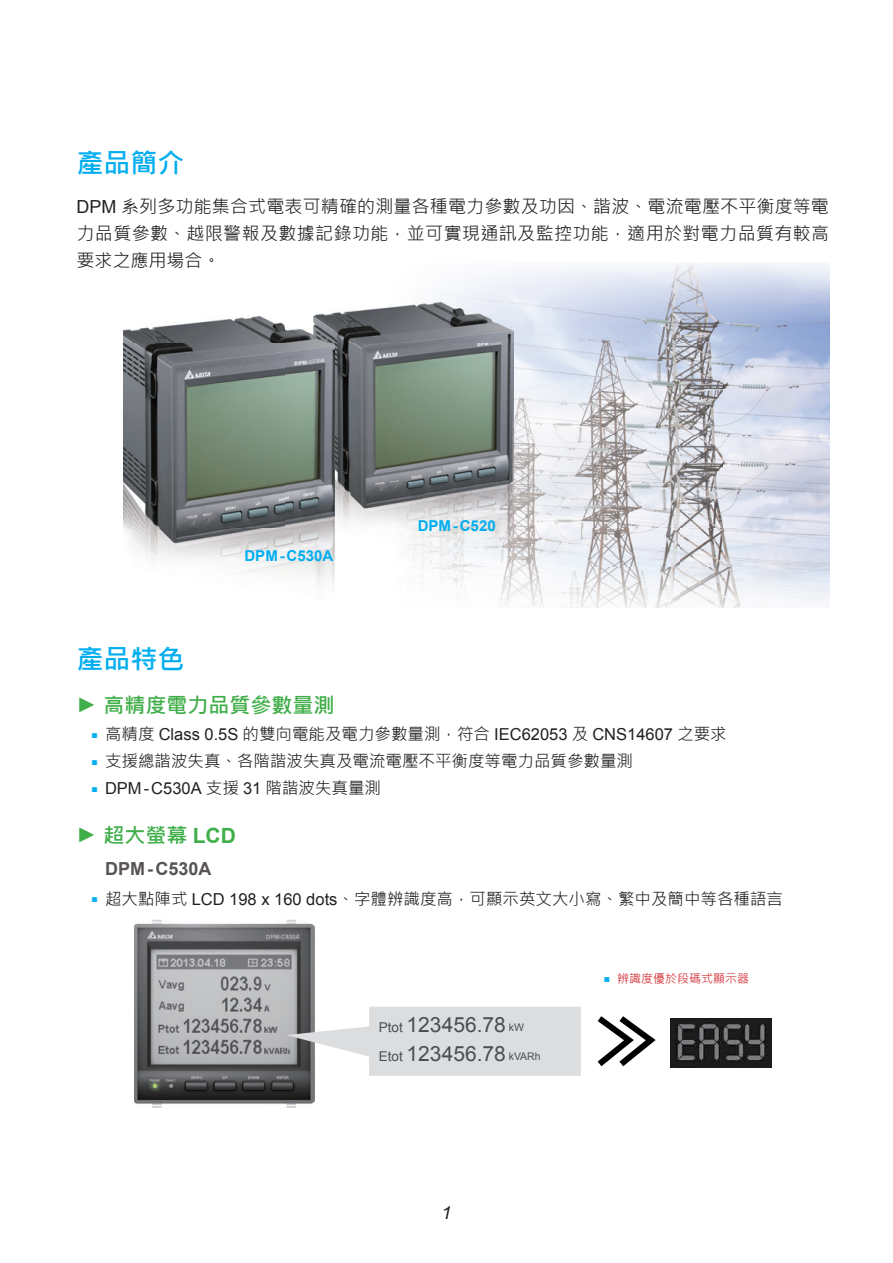
<style>
.page{position:relative;width:893px;height:1263px;background:#fff}
.page>*{position:absolute;margin:0;border:0;box-sizing:border-box;transform-origin:0 0}
.t1{font:700 27px "Microsoft Jheng Hei";color:#00aeef}
.t2{font:21px/29.4px "Arial";color:#4d4e4f}
.t3{font:700 21px "Microsoft Jheng Hei";color:#40ae49}
.t4{font:18px/27px "Microsoft Jheng Hei";letter-spacing:.02em;color:#231f20;text-align:justify}
.t5{font:700 18px "Arial";color:#575357}
.t6{font:italic 18px "Arial";color:#231f20}
.t7{font:16.5px "Microsoft Jheng Hei";color:#231f20}
.t8{font:16.5px "Arial";color:#231f20}
.t9{font:700 15px "Arial";color:#00aeef}
.t10{font:12px "Microsoft Jheng Hei";color:#d1232a}
.s1{font-family:"Arial"}
.s2{font-family:"Arial";font-weight:400}
.s3{font-family:"Microsoft Jheng Hei"}
.s4{font-size:13.5px}
.s5{font-size:10.5px}
.s6{font-family:"Arial";font-weight:700;font-size:10.5px;color:#00aeef}
</style>
<div class="page">
<img style="left:513px;top:343px;width:316px;height:186px">
<img style="left:438px;top:262px;width:342px;height:40px">
<img style="left:415px;top:302px;width:68px;height:1px">
<img style="left:483px;top:302px;width:297px;height:41px">
<img style="left:414px;top:559px;width:69px;height:9px">
<img style="left:483px;top:529px;width:297px;height:39px">
<img style="left:422px;top:568px;width:358px;height:39px">
<img style="left:335px;top:343px;width:178px;height:216px">
<img style="left:314px;top:303px;width:199px;height:40px">
<img style="left:671px;top:1018px;width:100px;height:49px">
<img style="left:134px;top:919px;width:180px;height:188px">
<svg style="left:597px;top:1016px;width:59px;height:51px"></svg>
<svg style="left:286px;top:1007px;width:295px;height:69px;background:#d7d8d9"></svg>
<img style="left:123px;top:317px;width:191px;height:212px">
<img style="left:124px;top:529px;width:211px;height:56px">
<img style="left:314px;top:317px;width:21px;height:242px">
<h1 class="t1" style="left:77px;top:146px;width:110px">產品簡介</h1>
<p class="t4" style="left:77px;top:193px;width:754px"><span class="s1">DPM</span> 系列多功能集合式電表可精確的測量各種電力參數及功因、諧波、電流電壓不平衡度等電力品質參數、越限警報及數據記錄功能，並可實現通訊及監控功能，適用於對電力品質有較高要求之應用場合。</p>
<p class="t9" style="left:244px;top:545px;width:90px">DPM - C530A</p>
<p class="t9" style="left:418px;top:516px;width:79px">DPM - C520</p>
<h1 class="t1" style="left:77px;top:642px;width:110px">產品特色</h1>
<p class="t3" style="left:77px;top:692px;width:260px"><span class="s2">►</span> 高精度電力品質參數量測</p>
<p class="t8" style="left:92px;top:723px;width:637px"><sup>■</sup> <span class="s3">高精度</span> Class 0.5S <span class="s3">的雙向電能及電力參數量測，符合</span> IEC62053 <span class="s3">及</span> CNS14607 <span class="s3">之要求</span></p>
<p class="t7" style="left:92px;top:751px;width:543px"><sup>■</sup> 支援總諧波失真、各階諧波失真及電流電壓不平衡度等電力品質參數量測</p>
<p class="t8" style="left:92px;top:777px;width:291px"><sup>■</sup> DPM - C530A <span class="s3">支援</span> 31 <span class="s3">階諧波失真量測</span></p>
<p class="t3" style="left:77px;top:822px;width:161px"><span class="s2">►</span> 超大螢幕 <span class="s1">LCD</span></p>
<p class="t5" style="left:105px;top:856px;width:108px">DPM - C530A</p>
<p class="t7" style="left:92px;top:888px;width:693px"><sup>■</sup> 超大點陣式 <span class="s1">LCD 198 x 160 dots</span>、字體辨識度高，可顯示英文大小寫、繁中及簡中等各種語言</p>
<p class="t2" style="left:379px;top:1010px;width:163px"><span class="s4">Ptot</span> 123456.78 <span class="s5">kW<br></span><span class="s4">Etot</span> 123456.78 <span class="s5">kVARh</span></p>
<p class="t6" style="left:441px;top:1201px;width:12px">1</p>
<p class="t10" style="left:604px;top:971px;width:147px"><span class="s6">■</span> 辨識度優於段碼式顯示器</p>
</div>
